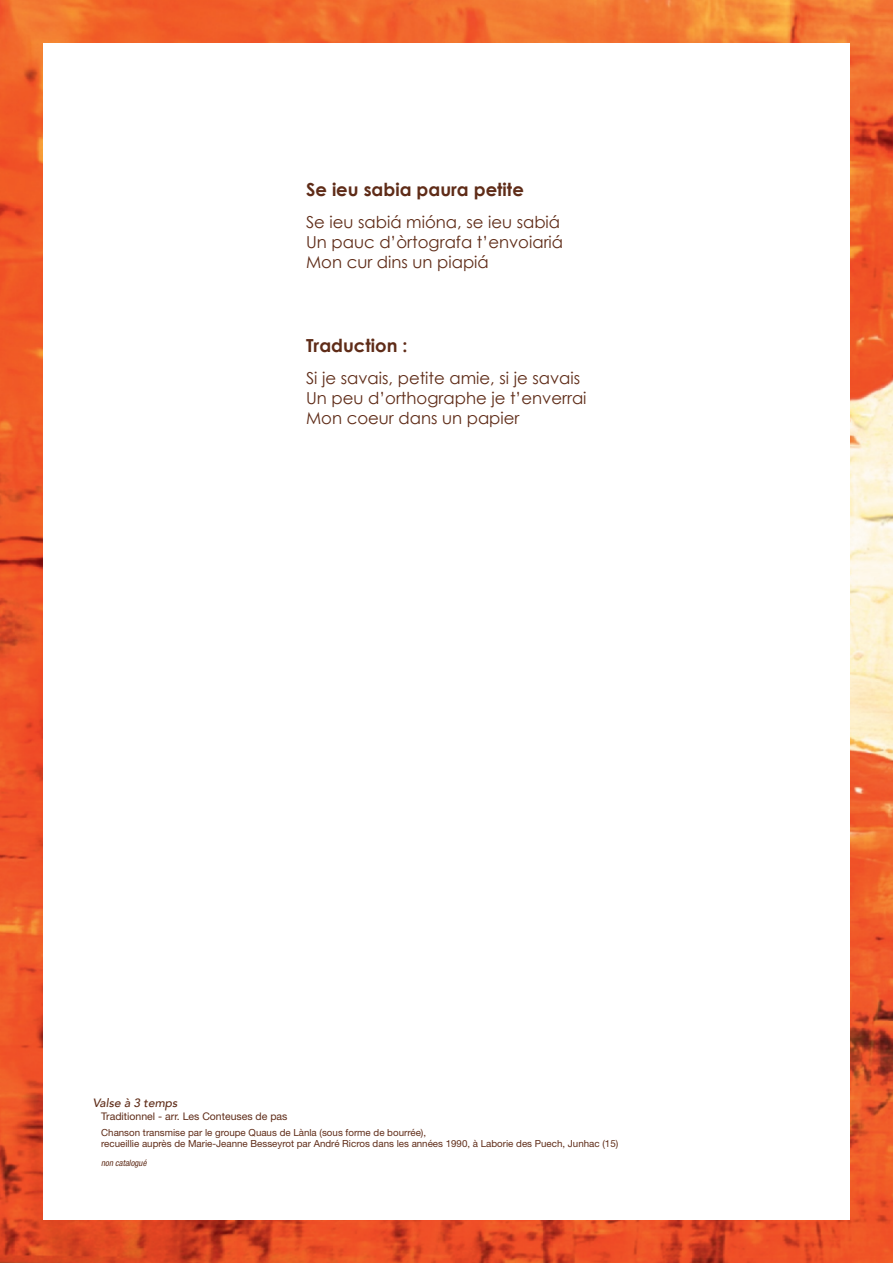
<style>
.page{position:relative;width:893px;height:1263px;background:#fff}
.page>*{position:absolute;margin:0;border:0;box-sizing:border-box;transform-origin:0 0}
.t1{font:700 18px "Century Gothic";color:#5f2c18}
.t2{font:16.5px/19.8px "Century Gothic";color:#5f2c18}
.t3{font:italic 500 12px "Avenir";color:#5f2c18}
.t4{font:10.5px "Helvetica Neue LT Std";color:#5f2c18}
.t5{font:9.75px/11.7px "Helvetica Neue LT Std";color:#5f2c18}
.t6{font:italic condensed 8.7px "Helvetica Neue LT Std";color:#5f2c18}
</style>
<div class="page">
<img style="left:0;top:0;width:893px;height:1263px">
<div style="left:43px;top:43px;width:807px;height:1177px;background:#fff"></div>
<h1 class="t1" style="left:306px;top:178px;width:219px">Se ieu sabia paura petite</h1>
<h2 class="t2" style="left:306px;top:212px;width:259px">Se ieu sabiá mióna, se ieu sabiá<br>Un pauc d’òrtografa t’envoiariá<br>Mon cur dins un piapiá</h2>
<h1 class="t1" style="left:306px;top:334px;width:103px">Traduction :</h1>
<h2 class="t2" style="left:306px;top:368px;width:282px">Si je savais, petite amie, si je savais<br>Un peu d’orthographe je t’enverrai<br>Mon coeur dans un papier</h2>
<p class="t3" style="left:93px;top:1096px;width:86px">Valse à 3 temps</p>
<p class="t4" style="left:101px;top:1110px;width:188px">Traditionnel - arr. Les Conteuses de pas</p>
<p class="t5" style="left:101px;top:1126px;width:519px">Chanson transmise par le groupe Quaus de Lànla (sous forme de bourrée),<br>recueillie auprès de Marie-Jeanne Besseyrot par André Ricros dans les années 1990, à Laborie des Puech, Junhac (15)</p>
<p class="t6" style="left:101px;top:1158px;width:49px">non catalogué</p>
</div>
